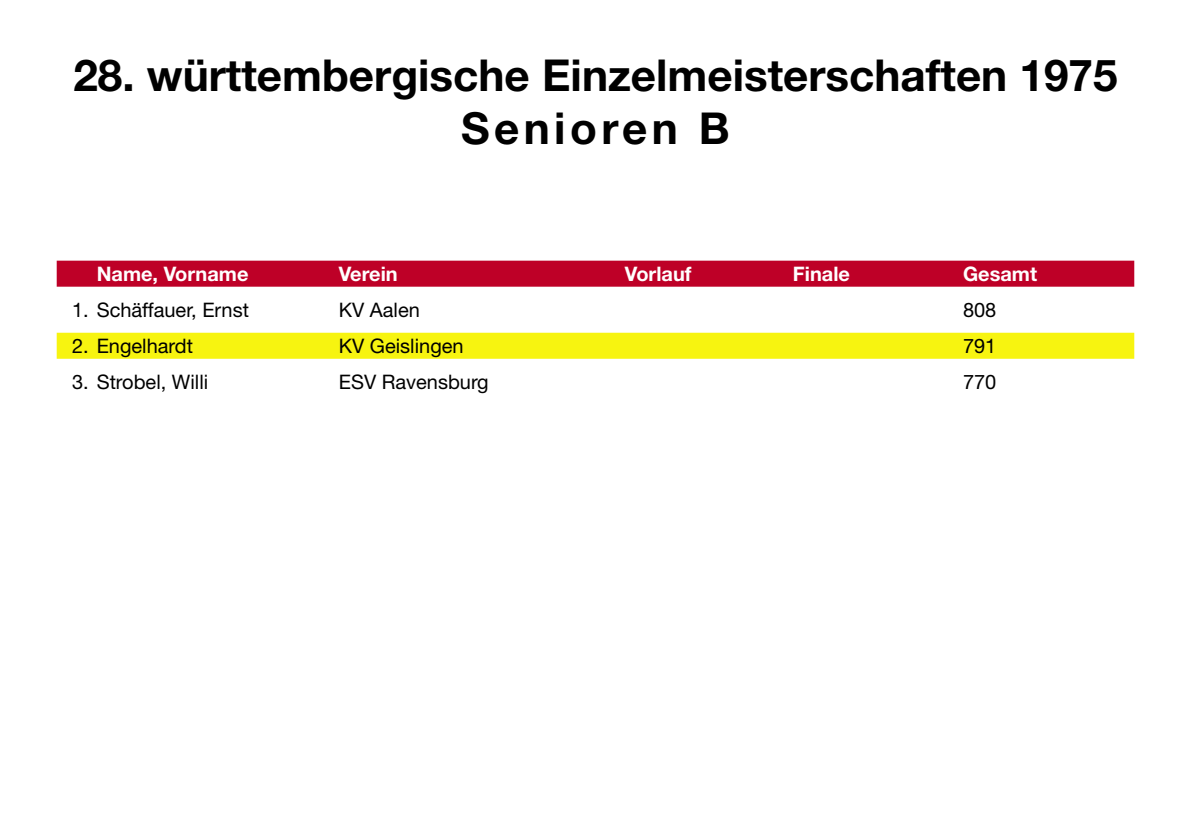
<style>
.page{position:relative;width:1191px;height:840px;background:#fff}
.page>*{position:absolute;margin:0;border:0;box-sizing:border-box;transform-origin:0 0}
.t1{font:700 44px "Helvetica Neue";color:#000}
.t2{font:700 44px "Helvetica Neue";letter-spacing:.1em;color:#000}
.Head_2_20{font:20px "Helvetica Neue";color:#000}
.Head{font:700 20px "Helvetica Neue";color:#fff}
</style>
<div class="page">
<div style="left:57px;top:260px;width:1077px;height:26px;background:#be0027"></div>
<div style="left:57px;top:332px;width:1077px;height:26px;background:#f7f410"></div>
<p class="t1" style="left:73px;top:48px;width:1045px">28. württembergische Einzelmeisterschaften 1975</p>
<p class="t2" style="left:461px;top:101px;width:270px">Senioren B</p>
<p class="Head" style="left:97px;top:261px;width:153px">Name, Vorname</p>
<p class="Head" style="left:339px;top:261px;width:60px">Verein</p>
<p class="Head" style="left:625px;top:261px;width:68px">Vorlauf</p>
<p class="Head" style="left:793px;top:261px;width:59px">Finale</p>
<p class="Head" style="left:963px;top:261px;width:76px">Gesamt</p>
<p class="Head_2_20" style="left:72px;top:298px;width:178px">1. Schäffauer, Ernst</p>
<p class="Head_2_20" style="left:339px;top:298px;width:83px">KV Aalen</p>
<p class="Head_2_20" style="left:963px;top:298px;width:35px">808</p>
<p class="Head_2_20" style="left:72px;top:334px;width:123px">2. Engelhardt</p>
<p class="Head_2_20" style="left:339px;top:334px;width:126px">KV Geislingen</p>
<p class="Head_2_20" style="left:963px;top:334px;width:35px">791</p>
<p class="Head_2_20" style="left:72px;top:370px;width:138px">3. Strobel, Willi</p>
<p class="Head_2_20" style="left:339px;top:370px;width:151px">ESV Ravensburg</p>
<p class="Head_2_20" style="left:963px;top:370px;width:35px">770</p>
</div>
